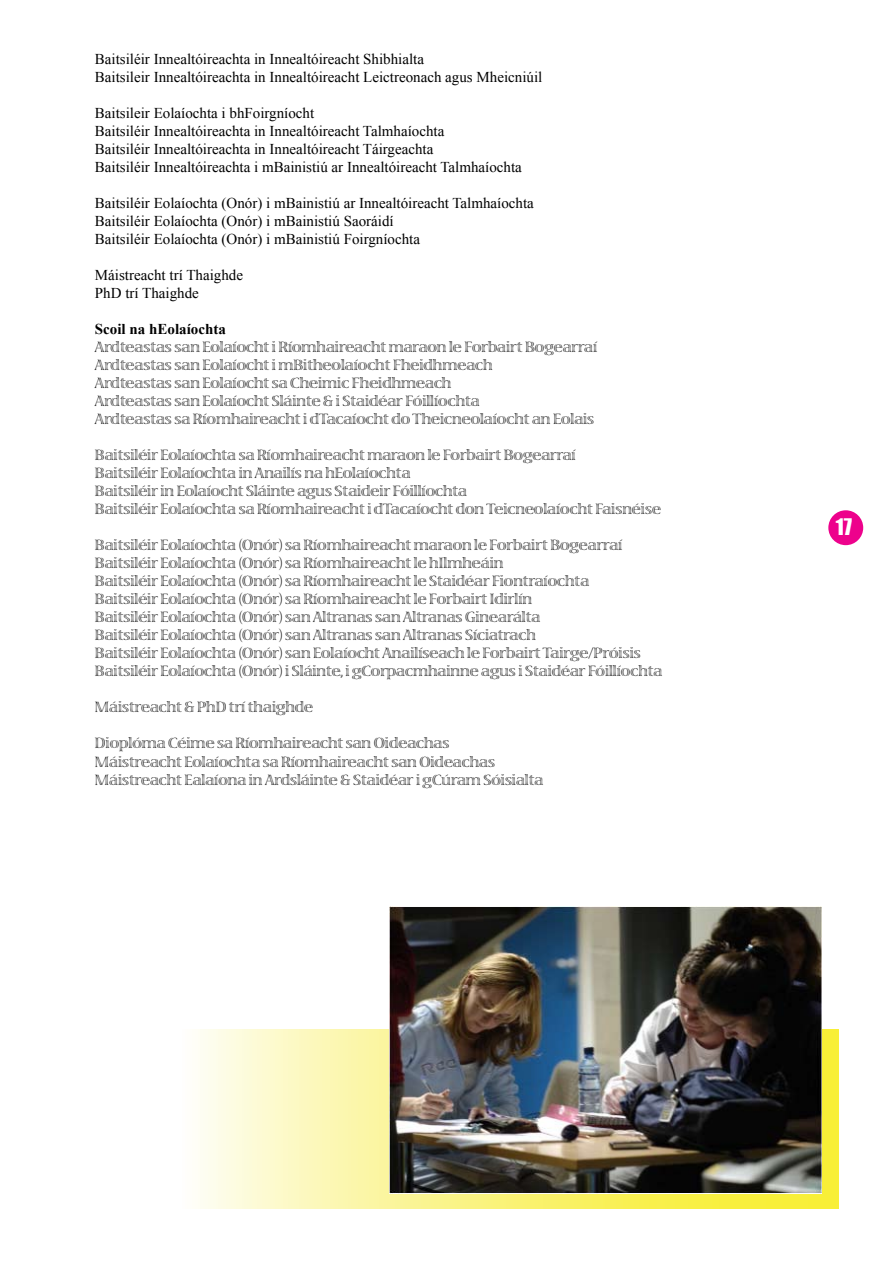
<style>
.page{position:relative;width:893px;height:1263px;background:#fff}
.page>*{position:absolute;margin:0;border:0;box-sizing:border-box;transform-origin:0 0}
.t1{font:21px "Impact";color:#fff}
.t2{font:300 15px/18px "Viva Std";color:#000}
.t3{font:15px/18px "Times New Roman";color:#000}
.t4{font:700 15px "Times New Roman";color:#000}
</style>
<div class="page">
<svg style="left:198px;top:1029px;width:641px;height:180px;background:#faf6ad"></svg>
<img style="left:390px;top:906px;width:431px;height:287px">
<div style="left:828px;top:510px;width:35px;height:35px;background:#ed028c;border-radius:50%"></div>
<p class="t3" style="left:95px;top:50px;width:449px">Baitsiléir Innealtóireachta in Innealtóireacht Shibhialta<br>Baitsileir Innealtóireachta in Innealtóireacht Leictreonach agus Mheicniúil</p>
<p class="t3" style="left:95px;top:104px;width:428px">Baitsileir Eolaíochta i bhFoirgníocht<br>Baitsiléir Innealtóireachta in Innealtóireacht Talmhaíochta<br>Baitsiléir Innealtóireachta in Innealtóireacht Táirgeachta<br>Baitsiléir Innealtóireachta i mBainistiú ar Innealtóireacht Talmhaíochta</p>
<p class="t3" style="left:95px;top:194px;width:440px">Baitsiléir Eolaíochta (Onór) i mBainistiú ar Innealtóireacht Talmhaíochta<br>Baitsiléir Eolaíochta (Onór) i mBainistiú Saoráidí<br>Baitsiléir Eolaíochta (Onór) i mBainistiú Foirgníochta</p>
<p class="t3" style="left:95px;top:266px;width:150px">Máistreacht trí Thaighde<br>PhD trí Thaighde</p>
<p class="t4" style="left:95px;top:321px;width:132px">Scoil na hEolaíochta</p>
<p class="t2" style="left:95px;top:339px;width:504px">Ardteastas san Eolaíocht i Ríomhaireacht maraon le Forbairt Bogearraí Ardteastas san Eolaíocht i mBitheolaíocht Fheidhmeach<br>Ardteastas san Eolaíocht sa Cheimic Fheidhmeach<br>Ardteastas san Eolaíocht Sláinte &amp; i Staidéar Fóillíochta<br>Ardteastas sa Ríomhaireacht i dTacaíocht do Theicneolaíocht an Eolais</p>
<p class="t2" style="left:95px;top:447px;width:567px">Baitsiléir Eolaíochta sa Ríomhaireacht maraon le Forbairt Bogearraí<br>Baitsiléir Eolaíochta in Anailís na hEolaíochta<br>Baitsiléir in Eolaíocht Sláinte agus Staideir Fóillíochta<br>Baitsiléir Eolaíochta sa Ríomhaireacht i dTacaíocht don Teicneolaíocht Faisnéise</p>
<p class="t2" style="left:95px;top:537px;width:569px">Baitsiléir Eolaíochta (Onór) sa Ríomhaireacht maraon le Forbairt Bogearraí Baitsiléir Eolaíochta (Onór) sa Ríomhaireacht le hIlmheáin<br>Baitsiléir Eolaíochta (Onór) sa Ríomhaireacht le Staidéar Fiontraíochta<br>Baitsiléir Eolaíochta (Onór) sa Ríomhaireacht le Forbairt Idirlín<br>Baitsiléir Eolaíochta (Onór) san Altranas san Altranas Ginearálta<br>Baitsiléir Eolaíochta (Onór) san Altranas san Altranas Síciatrach<br>Baitsiléir Eolaíochta (Onór) san Eolaíocht Anailíseach le Forbairt Tairge/Próisis Baitsiléir Eolaíochta (Onór) i Sláinte, i gCorpacmhainne agus i Staidéar Fóillíochta</p>
<p class="t2" style="left:95px;top:699px;width:220px">Máistreacht &amp; PhD trí thaighde</p>
<p class="t2" style="left:95px;top:735px;width:450px">Dioplóma Céime sa Ríomhaireacht san Oideachas<br>Máistreacht Eolaíochta sa Ríomhaireacht san Oideachas<br>Máistreacht Ealaíona in Ardsláinte &amp; Staidéar i gCúram Sóisialta</p>
<h1 class="t1" style="left:836px;top:514px;width:18px">17</h1>
</div>
